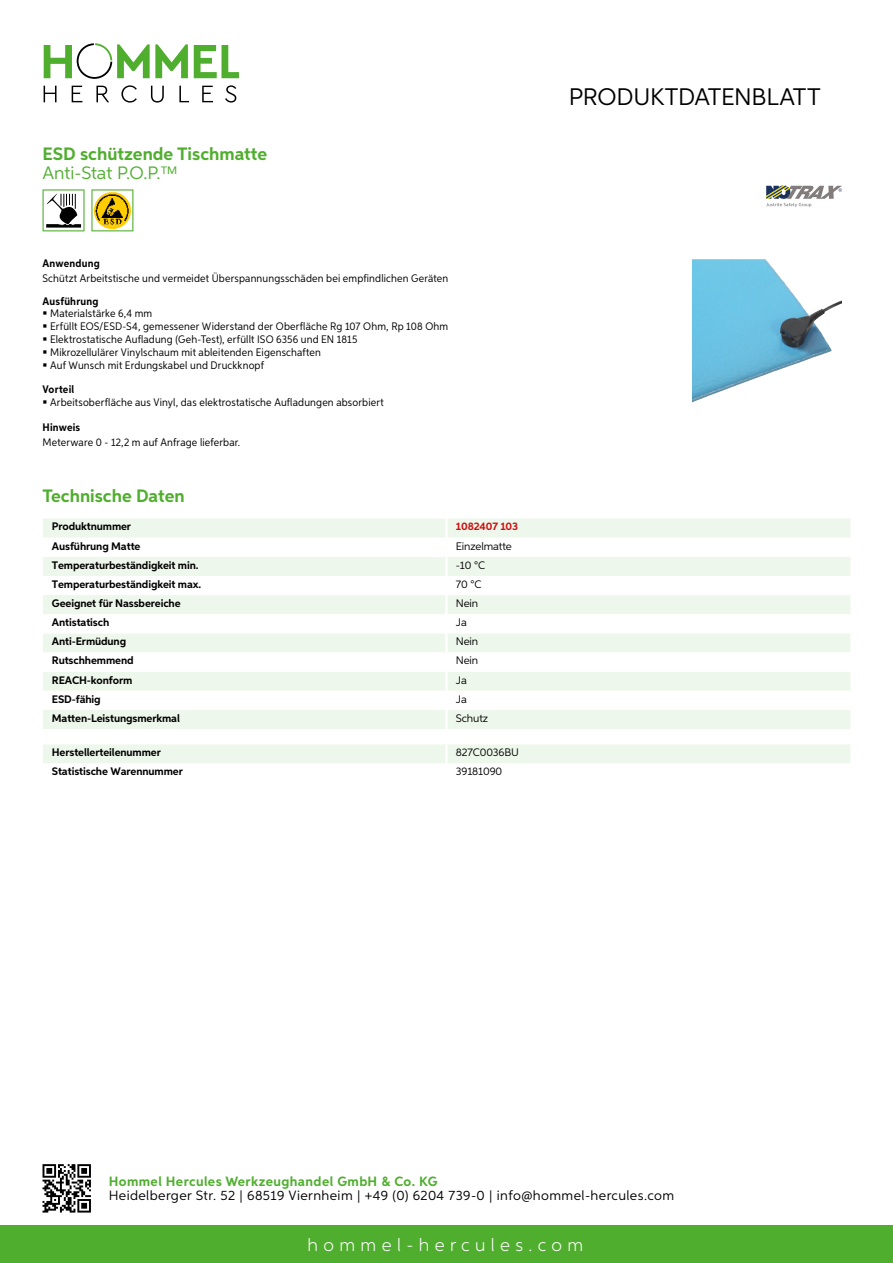
<style>
.page{position:relative;width:893px;height:1263px;background:#fff}
.page>*{position:absolute;margin:0;border:0;box-sizing:border-box;transform-origin:0 0}
.t1{font:24px "Aspira";letter-spacing:-.01em;color:#000}
.t2{font:700 18px "Aspira";color:#50ae2f}
.t3{font:300 18px "Aspira";letter-spacing:.3em;color:#fff}
.t4{font:18px "Aspira";color:#50ae2f}
.t5{font:13.5px "Aspira";letter-spacing:.03em;color:#000}
.t6{font:700 13.5px "Aspira";letter-spacing:.03em;color:#50ae2f}
.t7{font:10.95px/12.8px "Aspira Nar";letter-spacing:.015em;color:#000}
.t8{font:700 10.95px "Aspira";letter-spacing:-.01em;color:#000}
.t9{font:10.95px "Aspira";letter-spacing:-.01em;color:#000}
.t10{font:700 10.95px "Aspira Nar";letter-spacing:.02em;color:#000}
.t11{font:700 10.95px "Aspira";letter-spacing:-.01em;color:#cd1013}
</style>
<div class="page">
<div style="left:0;top:1226px;width:893px;height:37px;background:#50ae2f"></div>
<svg style="left:43px;top:1164px;width:48px;height:48px"></svg>
<svg style="left:194px;top:45px;width:45px;height:33px"></svg>
<svg style="left:44px;top:43px;width:144px;height:36px"></svg>
<svg style="left:44px;top:86px;width:13px;height:16px"></svg>
<svg style="left:72px;top:86px;width:10px;height:16px"></svg>
<svg style="left:96px;top:86px;width:13px;height:16px"></svg>
<svg style="left:121px;top:85px;width:16px;height:18px"></svg>
<svg style="left:151px;top:86px;width:13px;height:17px"></svg>
<svg style="left:179px;top:86px;width:10px;height:16px"></svg>
<svg style="left:202px;top:86px;width:11px;height:16px"></svg>
<svg style="left:225px;top:85px;width:11px;height:18px"></svg>
<div style="left:43px;top:519px;width:807px;height:210px;background:#eef7eb"></div>
<svg style="left:43px;top:538px;width:807px;height:172px"></svg>
<hr style="left:445px;top:518px;width:3px;height:20px;background:#fff">
<hr style="left:445px;top:538px;width:3px;height:19px;background:#fff">
<hr style="left:445px;top:557px;width:3px;height:19px;background:#fff">
<hr style="left:445px;top:576px;width:3px;height:19px;background:#fff">
<hr style="left:445px;top:595px;width:3px;height:19px;background:#fff">
<hr style="left:445px;top:614px;width:3px;height:19px;background:#fff">
<hr style="left:445px;top:633px;width:3px;height:19px;background:#fff">
<hr style="left:445px;top:652px;width:3px;height:20px;background:#fff">
<hr style="left:445px;top:672px;width:3px;height:19px;background:#fff">
<hr style="left:445px;top:691px;width:3px;height:19px;background:#fff">
<hr style="left:445px;top:710px;width:3px;height:19px;background:#fff">
<div style="left:43px;top:744px;width:807px;height:19px;background:#eef7eb"></div>
<svg style="left:43px;top:189px;width:42px;height:42px"></svg>
<svg style="left:91px;top:189px;width:42px;height:42px"></svg>
<img style="left:692px;top:259px;width:30px;height:143px">
<svg style="left:766px;top:185px;width:76px;height:22px"></svg>
<h2 class="t2" style="left:43px;top:142px;width:226px">ESD schützende Tischmatte</h2>
<h2 class="t4" style="left:43px;top:162px;width:137px">Anti-Stat P.O.P.™</h2>
<p class="t10" style="left:43px;top:257px;width:59px">Anwendung</p>
<p class="t7" style="left:43px;top:272px;width:407px">Schützt Arbeitstische und vermeidet Überspannungsschäden bei empfindlichen Geräten</p>
<p class="t10" style="left:43px;top:294px;width:58px">Ausführung</p>
<p class="t7" style="left:50px;top:307px;width:400px">Materialstärke 6,4 mm<br>Erfüllt EOS/ESD-S4, gemessener Widerstand der Oberfläche Rg 107 Ohm, Rp 108 Ohm Elektrostatische Aufladung (Geh-Test), erfüllt ISO 6356 und EN 1815<br>Mikrozellulärer Vinylschaum mit ableitenden Eigenschaften<br>Auf Wunsch mit Erdungskabel und Druckknopf</p>
<p class="t10" style="left:43px;top:382px;width:33px">Vorteil</p>
<p class="t7" style="left:50px;top:395px;width:335px">Arbeitsoberfläche aus Vinyl, das elektrostatische Aufladungen absorbiert</p>
<p class="t10" style="left:43px;top:420px;width:39px">Hinweis</p>
<p class="t7" style="left:43px;top:436px;width:199px">Meterware 0 - 12,2 m auf Anfrage lieferbar.</p>
<h2 class="t2" style="left:43px;top:484px;width:144px">Technische Daten</h2>
<p class="t8" style="left:52px;top:520px;width:81px">Produktnummer</p>
<p class="t11" style="left:456px;top:520px;width:64px">1082407 103</p>
<p class="t8" style="left:52px;top:539px;width:90px">Ausführung Matte</p>
<p class="t9" style="left:456px;top:539px;width:57px">Einzelmatte</p>
<p class="t8" style="left:52px;top:558px;width:148px">Temperaturbeständigkeit min.</p>
<p class="t9" style="left:456px;top:558px;width:31px">-10 °C</p>
<p class="t8" style="left:52px;top:577px;width:151px">Temperaturbeständigkeit max.</p>
<p class="t9" style="left:456px;top:577px;width:27px">70 °C</p>
<p class="t8" style="left:52px;top:596px;width:130px">Geeignet für Nassbereiche</p>
<p class="t9" style="left:456px;top:597px;width:24px">Nein</p>
<p class="t8" style="left:52px;top:616px;width:59px">Antistatisch</p>
<p class="t9" style="left:456px;top:616px;width:13px">Ja</p>
<p class="t8" style="left:52px;top:635px;width:76px">Anti-Ermüdung</p>
<p class="t9" style="left:456px;top:635px;width:24px">Nein</p>
<p class="t8" style="left:52px;top:654px;width:83px">Rutschhemmend</p>
<p class="t9" style="left:456px;top:654px;width:24px">Nein</p>
<p class="t8" style="left:52px;top:673px;width:82px">REACH-konform</p>
<p class="t9" style="left:456px;top:673px;width:13px">Ja</p>
<p class="t8" style="left:52px;top:692px;width:50px">ESD-fähig</p>
<p class="t9" style="left:456px;top:692px;width:13px">Ja</p>
<p class="t8" style="left:52px;top:711px;width:130px">Matten-Leistungsmerkmal</p>
<p class="t9" style="left:456px;top:711px;width:34px">Schutz</p>
<p class="t8" style="left:52px;top:746px;width:111px">Herstellerteilenummer</p>
<p class="t9" style="left:456px;top:746px;width:56px">827C0036BU</p>
<p class="t8" style="left:52px;top:765px;width:132px">Statistische Warennummer</p>
<p class="t9" style="left:456px;top:765px;width:48px">39181090</p>
<h1 class="t1" style="left:569px;top:82px;width:253px">Produktdatenblatt</h1>
<p class="t6" style="left:109px;top:1172px;width:330px">Hommel Hercules Werkzeughandel GmbH &amp; Co. KG</p>
<p class="t5" style="left:109px;top:1187px;width:567px">Heidelberger Str. 52 | 68519 Viernheim | +49 (0) 6204 739-0 | info@hommel-hercules.com</p>
<h2 class="t3" style="left:307px;top:1234px;width:277px">hommel-hercules.com</h2>
</div>
